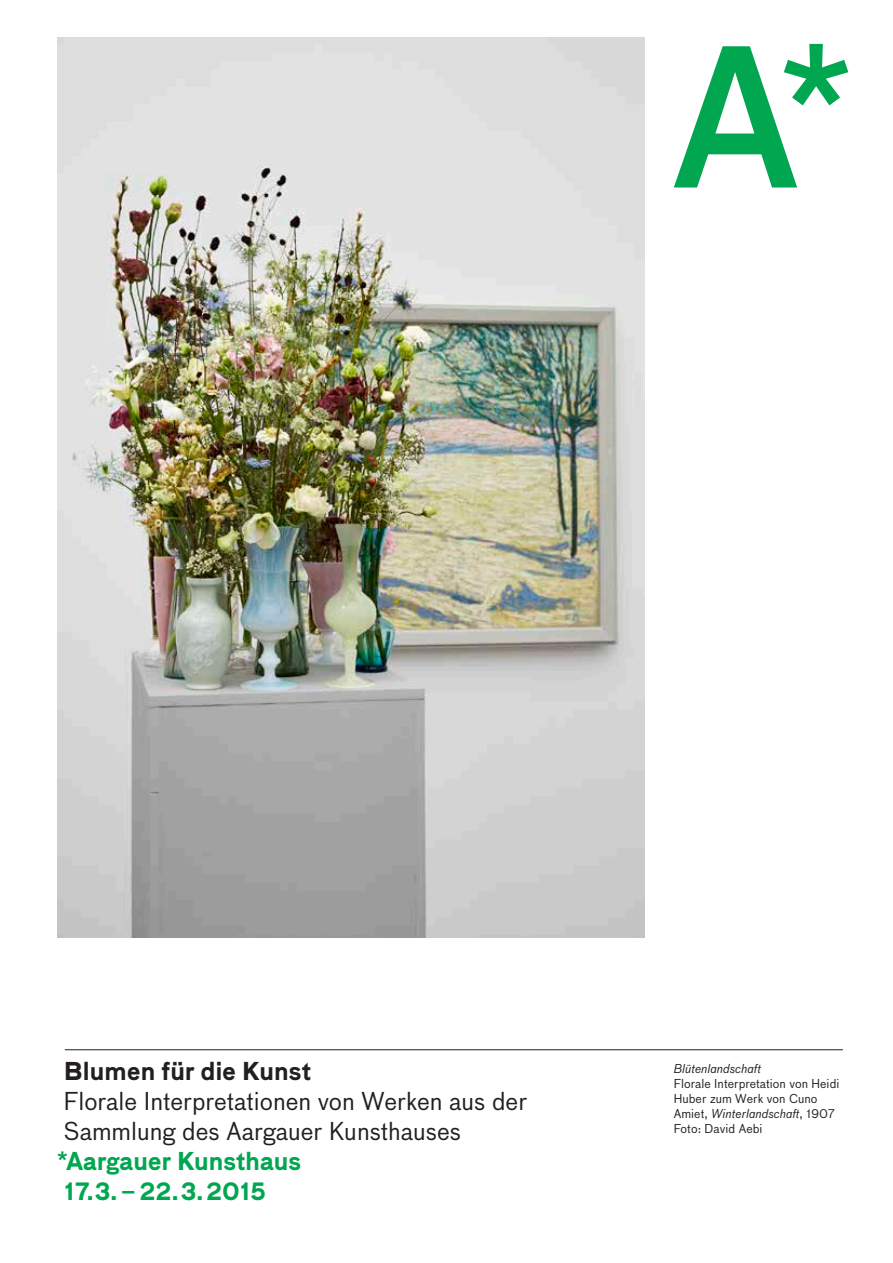
<style>
.page{position:relative;width:893px;height:1263px;background:#fff}
.page>*{position:absolute;margin:0;border:0;box-sizing:border-box;transform-origin:0 0}
.t1{font:24px/30px "Bau Aarau";color:#231f20}
.t2{font:600 24px/30px "Bau Aarau";letter-spacing:-.005em;color:#00a650}
.t3{font:600 24px "Bau Aarau";color:#231f20}
.t4{font:12px/15px "Bau Aarau";letter-spacing:.005em;color:#231f20}
.t5{font:italic 12px "Bau Aarau";letter-spacing:.005em;color:#231f20}
.s1{font-style:italic}
</style>
<div class="page">
<svg style="left:674px;top:44px;width:174px;height:144px"></svg>
<hr style="left:65px;top:1049px;width:778px;height:1px;background:#231f20">
<img style="left:57px;top:38px;width:587px;height:900px">
<h1 class="t3" style="left:64px;top:1057px;width:249px">Blumen für die Kunst</h1>
<h1 class="t1" style="left:64px;top:1086px;width:465px">Florale Interpretationen von Werken aus der<br>Sammlung des Aargauer Kunsthauses</h1>
<h1 class="t2" style="left:57px;top:1146px;width:246px">*Aargauer Kunsthaus<br>17.3.–22.3.2015</h1>
<p class="t5" style="left:674px;top:1061px;width:89px">Blütenlandschaft</p>
<p class="t4" style="left:674px;top:1076px;width:167px">Florale Interpretation von Heidi<br>Huber zum Werk von Cuno<br>Amiet, <span class="s1">Winterlandschaft</span>, 1907<br>Foto: David Aebi</p>
</div>
